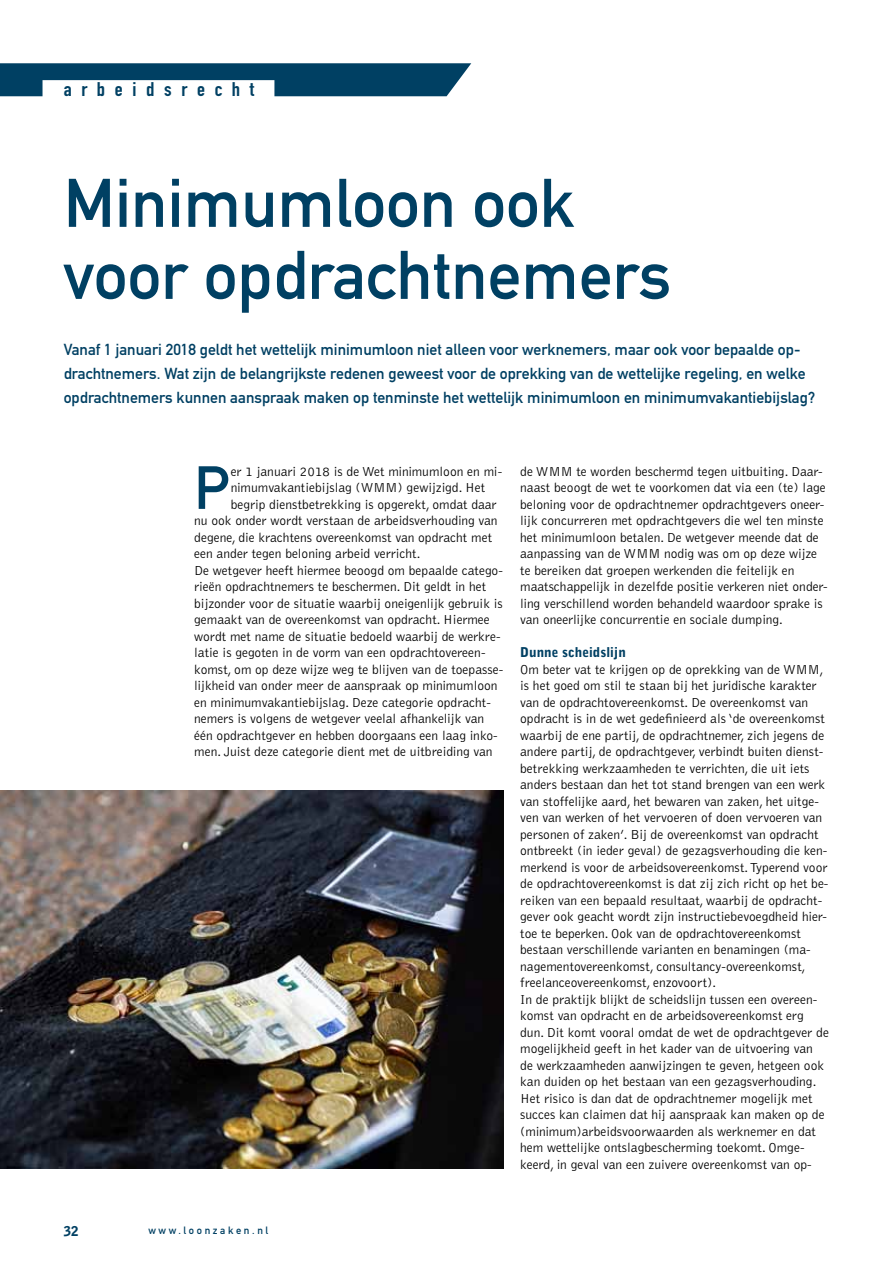
<style>
.page{position:relative;width:893px;height:1263px;background:#fff}
.page>*{position:absolute;margin:0;border:0;box-sizing:border-box;transform-origin:0 0}
.t1{font:67.5px/72px "DIN Mittelschrift Std";color:#004063}
.t2{font:59.85px "DIN Mittelschrift Std";color:#004063}
.t3{font:19.5px "DIN Engschrift Std";letter-spacing:.45em;color:#004063;scale:1.1 1}
.t4{font:15.75px/24px "DIN Mittelschrift Std";color:#004063}
.t5{font:300 13.5px/16.5px "Bell Gothic Std";color:#000}
.t6{font:900 13.5px "Bell Gothic Std";color:#004063}
.t7{font:10.5px "DIN Mittelschrift Std";letter-spacing:.25em;color:#004063}
</style>
<div class="page">
<svg style="left:0;top:63px;width:471px;height:33px;background:#0b486a"></svg>
<div style="left:43px;top:80px;width:231px;height:38px;background:#fff"></div>
<img style="left:0;top:790px;width:503px;height:379px">
<h3 class="t3" style="left:64px;top:78px;width:175px">arbeidsrecht</h3>
<h1 class="t1" style="left:64px;top:168px;width:609px">Minimumloon ook voor opdrachtnemers</h1>
<p class="t4" style="left:64px;top:338px;width:753px">Vanaf 1 januari 2018 geldt het wettelijk minimumloon niet alleen voor werknemers, maar ook voor bepaalde op&shy;drachtnemers. Wat zijn de belangrijkste redenen geweest voor de oprekking van de wettelijke regeling, en welke opdrachtnemers kunnen aanspraak maken op tenminste het wettelijk minimumloon en minimumvakantiebijslag?</p>
<h2 class="t2" style="left:194px;top:453px;width:37px">P</h2>
<p class="t5" style="left:231px;top:463px;width:273px">er 1 januari 2018 is de Wet minimumloon en mi-</p>
<p class="t5" style="left:231px;top:480px;width:256px">nimumvakantiebijslag (WMM) gewijzigd. Het</p>
<p class="t5" style="left:231px;top:496px;width:267px">begrip dienstbetrekking is opgerekt, omdat daar</p>
<p class="t5" style="left:194px;top:513px;width:305px">nu ook onder wordt verstaan de arbeidsverhouding van</p>
<p class="t5" style="left:194px;top:529px;width:299px">degene, die krachtens overeenkomst van opdracht met</p>
<p class="t5" style="left:194px;top:546px;width:228px">een ander tegen beloning arbeid verricht.</p>
<p class="t5" style="left:194px;top:562px;width:310px">De wetgever heeft hiermee beoogd om bepaalde catego-</p>
<p class="t5" style="left:194px;top:579px;width:294px">rieën opdrachtnemers te beschermen. Dit geldt in het</p>
<p class="t5" style="left:194px;top:595px;width:310px">bijzonder voor de situatie waarbij oneigenlijk gebruik is</p>
<p class="t5" style="left:194px;top:612px;width:297px">gemaakt van de overeenkomst van opdracht. Hiermee</p>
<p class="t5" style="left:194px;top:628px;width:308px">wordt met name de situatie bedoeld waarbij de werkre-</p>
<p class="t5" style="left:194px;top:645px;width:293px">latie is gegoten in de vorm van een opdrachtovereen-</p>
<p class="t5" style="left:194px;top:661px;width:311px">komst, om op deze wijze weg te blijven van de toepasse-</p>
<p class="t5" style="left:194px;top:678px;width:305px">lijkheid van onder meer de aanspraak op minimumloon</p>
<p class="t5" style="left:194px;top:694px;width:298px">en minimumvakantiebijslag. Deze categorie opdracht-</p>
<p class="t5" style="left:194px;top:711px;width:292px">nemers is volgens de wetgever veelal afhankelijk van</p>
<p class="t5" style="left:194px;top:727px;width:305px">één opdrachtgever en hebben doorgaans een laag inko-</p>
<p class="t5" style="left:194px;top:744px;width:300px">men. Juist deze categorie dient met de uitbreiding van</p>
<p class="t5" style="left:520px;top:463px;width:309px">de WMM te worden beschermd tegen uitbuiting. Daar&shy;naast beoogt de wet te voorkomen dat via een (te) lage beloning voor de opdrachtnemer opdrachtgevers oneer&shy;lijk concurreren met opdrachtgevers die wel ten minste het minimumloon betalen. De wetgever meende dat de aanpassing van de WMM nodig was om op deze wijze te bereiken dat groepen werkenden die feitelijk en maatschappelijk in dezelfde positie verkeren niet onder&shy;ling verschillend worden behandeld waardoor sprake is van oneerlijke concurrentie en sociale dumping.</p>
<p class="t6" style="left:520px;top:645px;width:107px">Dunne scheidslijn</p>
<p class="t5" style="left:520px;top:661px;width:310px">Om beter vat te krijgen op de oprekking van de WMM, is het goed om stil te staan bij het juridische karakter van de opdrachtovereenkomst. De overeenkomst van opdracht is in de wet gedefinieerd als ‘de overeenkomst waarbij de ene partij, de opdrachtnemer, zich jegens de andere partij, de opdrachtgever, verbindt buiten dienst&shy;betrekking werkzaamheden te verrichten, die uit iets anders bestaan dan het tot stand brengen van een werk van stoffelijke aard, het bewaren van zaken, het uitge&shy;ven van werken of het vervoeren of doen vervoeren van personen of zaken’. Bij de overeenkomst van opdracht ontbreekt (in ieder geval) de gezagsverhouding die ken&shy;merkend is voor de arbeidsovereenkomst. Typerend voor de opdrachtovereenkomst is dat zij zich richt op het be&shy;reiken van een bepaald resultaat, waarbij de opdracht&shy;gever ook geacht wordt zijn instructiebevoegdheid hier&shy;toe te beperken. Ook van de opdrachtovereenkomst bestaan verschillende varianten en benamingen (ma&shy;nagementovereenkomst, consultancy-overeenkomst, freelanceovereenkomst, enzovoort).<br>In de praktijk blijkt de scheidslijn tussen een overeen&shy;komst van opdracht en de arbeidsovereenkomst erg dun. Dit komt vooral omdat de wet de opdrachtgever de mogelijkheid geeft in het kader van de uitvoering van de werkzaamheden aanwijzingen te geven, hetgeen ook kan duiden op het bestaan van een gezagsverhouding.<br>Het risico is dan dat de opdrachtnemer mogelijk met succes kan claimen dat hij aanspraak kan maken op de (minimum)arbeidsvoorwaarden als werknemer en dat hem wettelijke ontslagbescherming toekomt. Omge&shy;keerd, in geval van een zuivere overeenkomst van op-</p>
<p class="t6" style="left:64px;top:1224px;width:17px">32</p>
<p class="t7" style="left:148px;top:1224px;width:121px">www.loonzaken.nl</p>
</div>
